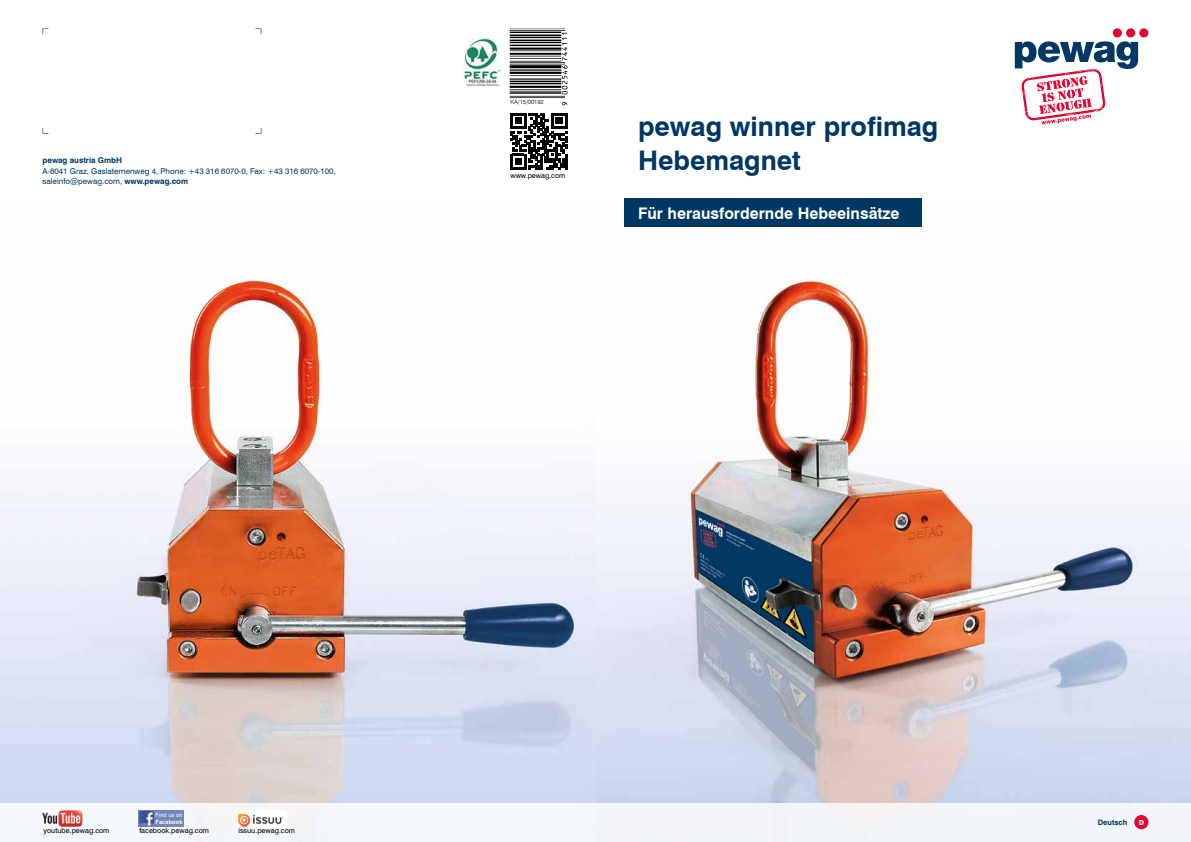
<style>
.page{position:relative;width:1191px;height:842px;background:#fff}
.page>*{position:absolute;margin:0;border:0;box-sizing:border-box;transform-origin:0 0}
.t1{font:700 27px/34px "Swiss 721 BT";color:#003863}
.t2{font:700 16px "Swiss 721 BT";color:#fff}
.t3{font:8px/10.6px "Swiss 721 BT";color:#003863}
.t4{font:700 8px "Swiss 721 BT";color:#003863}
.t5{font:700 7.5px "Swiss 721 BT";color:#003863}
.t6{font:7.2px "Swiss 721 BT";color:#000}
.t7{font:800 7px "Swiss 721 BT";color:#fff}
.t8{font:300 6px "Swiss 721 BT";color:#000}
.t9{font:5.8px "Arial";color:#fff}
.t10{font:700 5.8px "Arial";color:#fff}
.s1{font-weight:700}
</style>
<div class="page">
<div style="left:1112px;top:28px;width:9px;height:9px;background:#e4032e;border-radius:50%"></div>
<div style="left:1126px;top:28px;width:9px;height:9px;background:#e4032e;border-radius:50%"></div>
<div style="left:1139px;top:28px;width:9px;height:9px;background:#e4032e;border-radius:50%"></div>
<svg style="left:1014px;top:41px;width:124px;height:83px"></svg>
<img style="left:0;top:198px;width:1191px;height:605px">
<div style="left:624px;top:198px;width:297px;height:29px;background:#003863"></div>
<div style="left:0;top:803px;width:1191px;height:39px;background:#f3f5fa"></div>
<div style="left:1134px;top:815px;width:14px;height:14px;background:#e4032e;border-radius:50%"></div>
<img style="left:237px;top:810px;width:50px;height:18px">
<div style="left:138px;top:810px;width:46px;height:16px;background:#7187b7"></div>
<img style="left:139px;top:811px;width:15px;height:15px">
<img style="left:43px;top:810px;width:39px;height:16px">
<img style="left:510px;top:28px;width:58px;height:78px">
<svg style="left:510px;top:113px;width:57px;height:57px"></svg>
<img style="left:464px;top:38px;width:37px;height:48px">
<p class="t4" style="left:43px;top:155px;width:81px">pewag austria GmbH</p>
<p class="t3" style="left:43px;top:165px;width:295px">A-8041 Graz, Gaslaternenweg 4, Phone: +43 316 6070-0, Fax: +43 316 6070-100, saleinfo@pewag.com, <span class="s1">www.pewag.com</span></p>
<p class="t8" style="left:510px;top:99px;width:35px">KA/15/00192</p>
<p class="t6" style="left:510px;top:171px;width:57px">www.pewag.com</p>
<h1 class="t1" style="left:638px;top:109px;width:302px">pewag winner profimag<br>Hebemagnet</h1>
<h2 class="t2" style="left:638px;top:203px;width:83px">2009 /2010</h2>
<h2 class="t2" style="left:638px;top:203px;width:263px">Für herausfordernde Hebeeinsätze</h2>
<p class="t9" style="left:155px;top:811px;width:28px">Find us on</p>
<p class="t10" style="left:155px;top:818px;width:28px">Facebook</p>
<p class="t6" style="left:43px;top:826px;width:68px">youtube.pewag.com</p>
<p class="t6" style="left:139px;top:826px;width:71px">facebook.pewag.com</p>
<p class="t6" style="left:238px;top:826px;width:58px">issuu.pewag.com</p>
<p class="t5" style="left:1097px;top:818px;width:31px">Deutsch</p>
<p class="t7" style="left:1138px;top:818px;width:7px">D</p>
</div>
